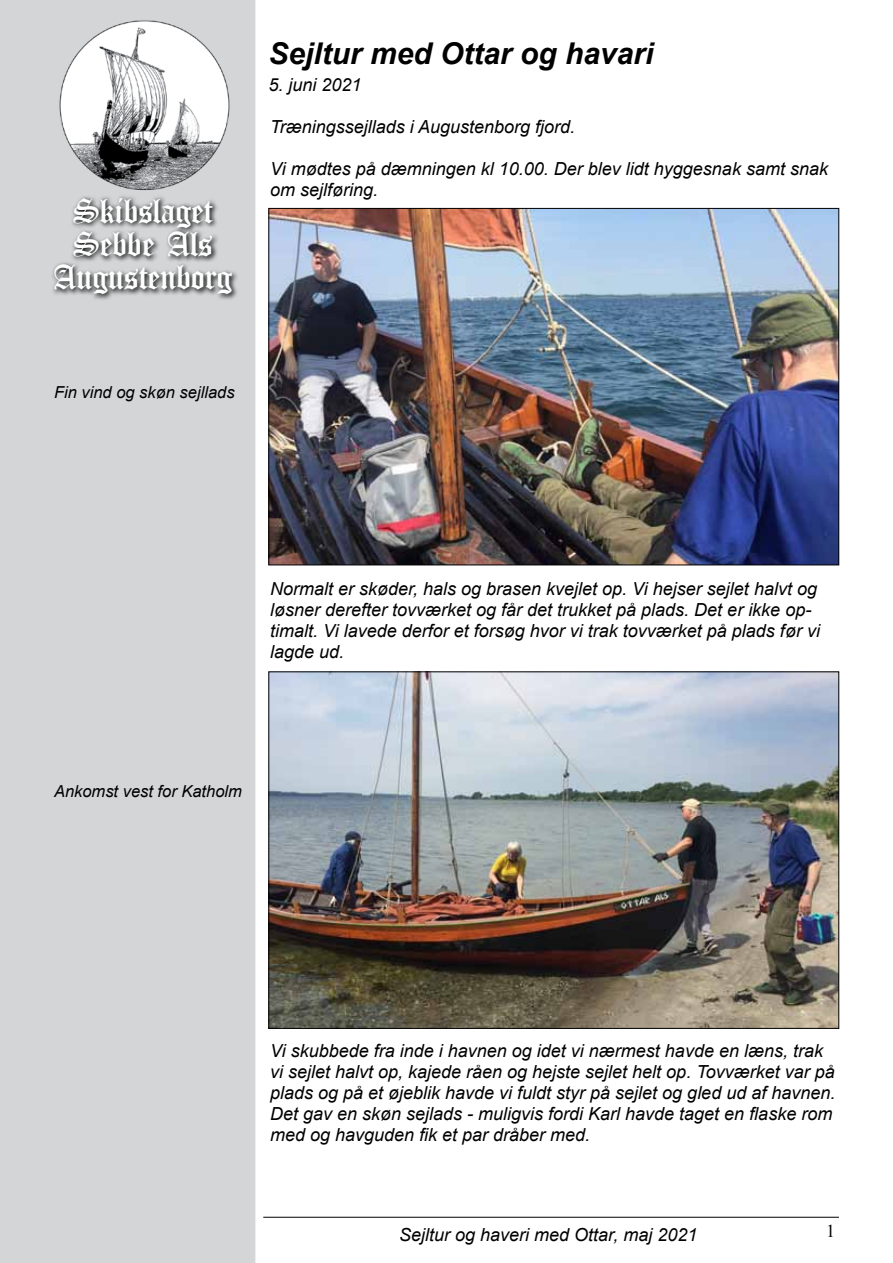
<style>
.page{position:relative;width:893px;height:1263px;background:#fff}
.page>*{position:absolute;margin:0;border:0;box-sizing:border-box;transform-origin:0 0}
.t1{font:36px/33px "Canterbury";color:#fff;text-align:center}
.t2{font:italic 700 30px "Arial";color:#000}
.t3{font:italic 18px/21px "Arial";color:#000}
.t4{font:18px "Times New Roman";color:#000}
.t5{font:italic 16.5px "Arial";color:#000}
</style>
<div class="page">
<div style="left:1px;top:1px;width:254px;height:1261px;background:#d3d5d6"></div>
<div style="left:0;top:0;width:255px;height:1263px;border:2px solid #d3d5d6"></div>
<hr style="left:263px;top:1217px;width:576px;height:1px;background:#000">
<img style="left:59px;top:20px;width:171px;height:170px">
<svg style="left:52px;top:196px;width:185px;height:104px"></svg>
<img style="left:271px;top:210px;width:566px;height:353px">
<img style="left:271px;top:674px;width:566px;height:352px">
<h1 class="t1" style="left:54px;top:194px;width:180px">Skibslaget<br>Sebbe Als<br>Augustenborg</h1>
<h2 class="t2" style="left:268px;top:33px;width:387px">Sejltur med Ottar og havari</h2>
<p class="t3" style="left:268px;top:74px;width:95px">5. juni 2021</p>
<p class="t3" style="left:270px;top:116px;width:307px">Træningssejllads i Augustenborg fjord.</p>
<p class="t3" style="left:270px;top:158px;width:559px">Vi mødtes på dæmningen kl 10.00. Der blev lidt hyggesnak samt snak om sejlføring.</p>
<p class="t5" style="left:54px;top:381px;width:182px">Fin vind og skøn sejllads</p>
<p class="t3" style="left:270px;top:578px;width:551px">Normalt er skøder, hals og brasen kvejlet op. Vi hejser sejlet halvt og løsner derefter tovværket og får det trukket på plads. Det er ikke op&shy;timalt. Vi lavede derfor et forsøg hvor vi trak tovværket på plads før vi lagde ud.</p>
<p class="t5" style="left:54px;top:780px;width:189px">Ankomst vest for Katholm</p>
<p class="t3" style="left:270px;top:1040px;width:567px">Vi skubbede fra inde i havnen og idet vi nærmest havde en læns, trak vi sejlet halvt op, kajede råen og hejste sejlet helt op. Tovværket var på plads og på et øjeblik havde vi fuldt styr på sejlet og gled ud af havnen.<br>Det gav en skøn sejlads - muligvis fordi Karl havde taget en flaske rom med og havguden fik et par dråber med.</p>
<p class="t3" style="left:399px;top:1224px;width:300px">Sejltur og haveri med Ottar, maj 2021</p>
<p class="t4" style="left:826px;top:1219px;width:10px">1</p>
</div>
